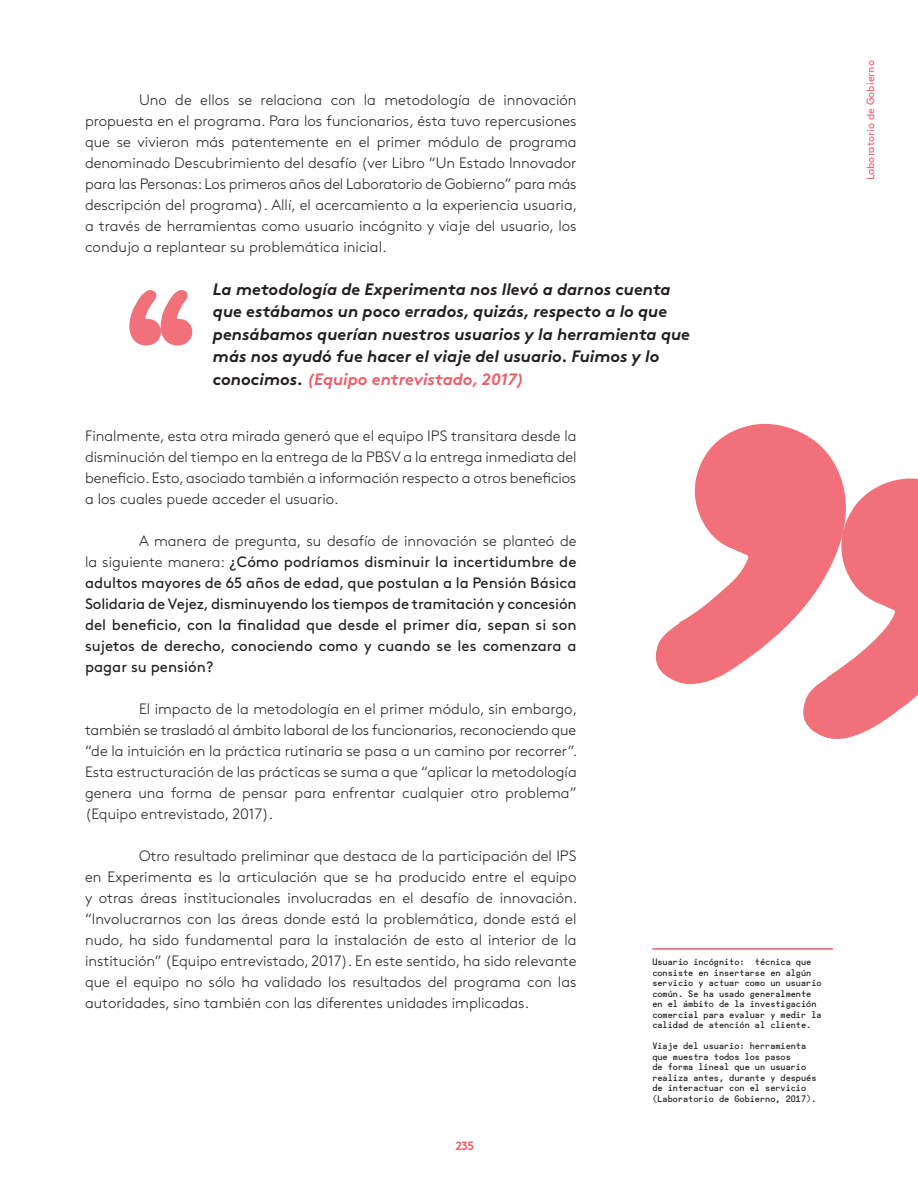
<style>
.page{position:relative;width:918px;height:1188px;background:#fff}
.page>*{position:absolute;margin:0;border:0;box-sizing:border-box;transform-origin:0 0}
.t1{font:italic 700 16.5px/22.5px "Brown";color:#231f20}
.t2{font:300 15px/21px "Brown";color:#231f20;text-align:justify}
.t3{font:15px/21px "Brown";color:#231f20;text-align:justify}
.t4{font:700 12px "Brown";color:#f05f6a}
.t5{font:10.5px "Brown";color:#f05f6a}
.t6{font:9px/10.5px "Fugue Mono";color:#231f20}
.s1{color:#f05e69}
.s2{font-weight:300}
</style>
<div class="page">
<hr style="left:652px;top:948px;width:181px;height:2px;background:#f05e69">
<svg style="left:655px;top:423px;width:263px;height:316px;fill:#f1707a"></svg>
<svg style="left:129px;top:290px;width:63px;height:56px"></svg>
<p class="t2" style="left:85px;top:88px;width:494px;text-indent:54px">Uno de ellos se relaciona con la metodología de innovación propuesta en el programa. Para los funcionarios, ésta tuvo repercusiones que se vivieron más patentemente en el primer módulo de programa denominado Descubrimiento del desafío (ver Libro “Un Estado Innovador para las Personas: Los primeros años del Laboratorio de Gobierno” para más descripción del programa). Allí, el acercamiento a la experiencia usuaria, a través de herramientas como usuario incógnito y viaje del usuario, los condujo a replantear su problemática inicial.</p>
<p class="t1" style="left:213px;top:276px;width:479px">La metodología de Experimenta nos llevó a darnos cuenta que estábamos un poco errados, quizás, respecto a lo que pensábamos querían nuestros usuarios y la herramienta que más nos ayudó fue hacer el viaje del usuario. Fuimos y lo conocimos. <span class="s1">(Equipo entrevistado, 2017)</span></p>
<p class="t2" style="left:85px;top:424px;width:493px">Finalmente, esta otra mirada generó que el equipo IPS transitara desde la disminución del tiempo en la entrega de la PBSV a la entrega inmediata del beneficio. Esto, asociado también a información respecto a otros beneficios a los cuales puede acceder el usuario.</p>
<p class="t3" style="left:85px;top:529px;width:493px;text-indent:54px"><span class="s2">A manera de pregunta, su desafío de innovación se planteó de la siguiente manera:</span> ¿Cómo podríamos disminuir la incertidumbre de adultos mayores de 65 años de edad, que postulan a la Pensión Básica Solidaria de Vejez, disminuyendo los tiempos de tramitación y concesión del beneficio, con la finalidad que desde el primer día, sepan si son sujetos de derecho, conociendo como y cuando se les comenzara a pagar su pensión?</p>
<p class="t2" style="left:85px;top:697px;width:494px;text-indent:54px">El impacto de la metodología en el primer módulo, sin embargo, también se trasladó al ámbito laboral de los funcionarios, reconociendo que “de la intuición en la práctica rutinaria se pasa a un camino por recorrer”.<br>Esta estructuración de las prácticas se suma a que “aplicar la metodología genera una forma de pensar para enfrentar cualquier otro problema” (Equipo entrevistado, 2017).</p>
<p class="t2" style="left:85px;top:844px;width:494px;text-indent:54px">Otro resultado preliminar que destaca de la participación del IPS en Experimenta es la articulación que se ha producido entre el equipo y otras áreas institucionales involucradas en el desafío de innovación. “Involucrarnos con las áreas donde está la problemática, donde está el nudo, ha sido fundamental para la instalación de esto al interior de la institución” (Equipo entrevistado, 2017). En este sentido, ha sido relevante que el equipo no sólo ha validado los resultados del programa con las autoridades, sino también con las diferentes unidades implicadas.</p>
<p class="t4" style="left:455px;top:1136px;width:20px">235</p>
<p class="t6" style="left:652px;top:956px;width:171px">Usuario incógnito: técnica que consiste en insertarse en algún servicio y actuar como un usuario común. Se ha usado generalmente en el ámbito de la investigación comercial para evaluar y medir la calidad de atención al cliente.</p>
<p class="t6" style="left:652px;top:1040px;width:166px">Viaje del usuario: herramienta que muestra todos los pasos<br>de forma lineal que un usuario realiza antes, durante y después de interactuar con el servicio (Laboratorio de Gobierno, 2017).</p>
<p class="t5" style="left:862px;top:180px;width:122px;rotate:-90deg">Laboratorio de Gobierno</p>
</div>
